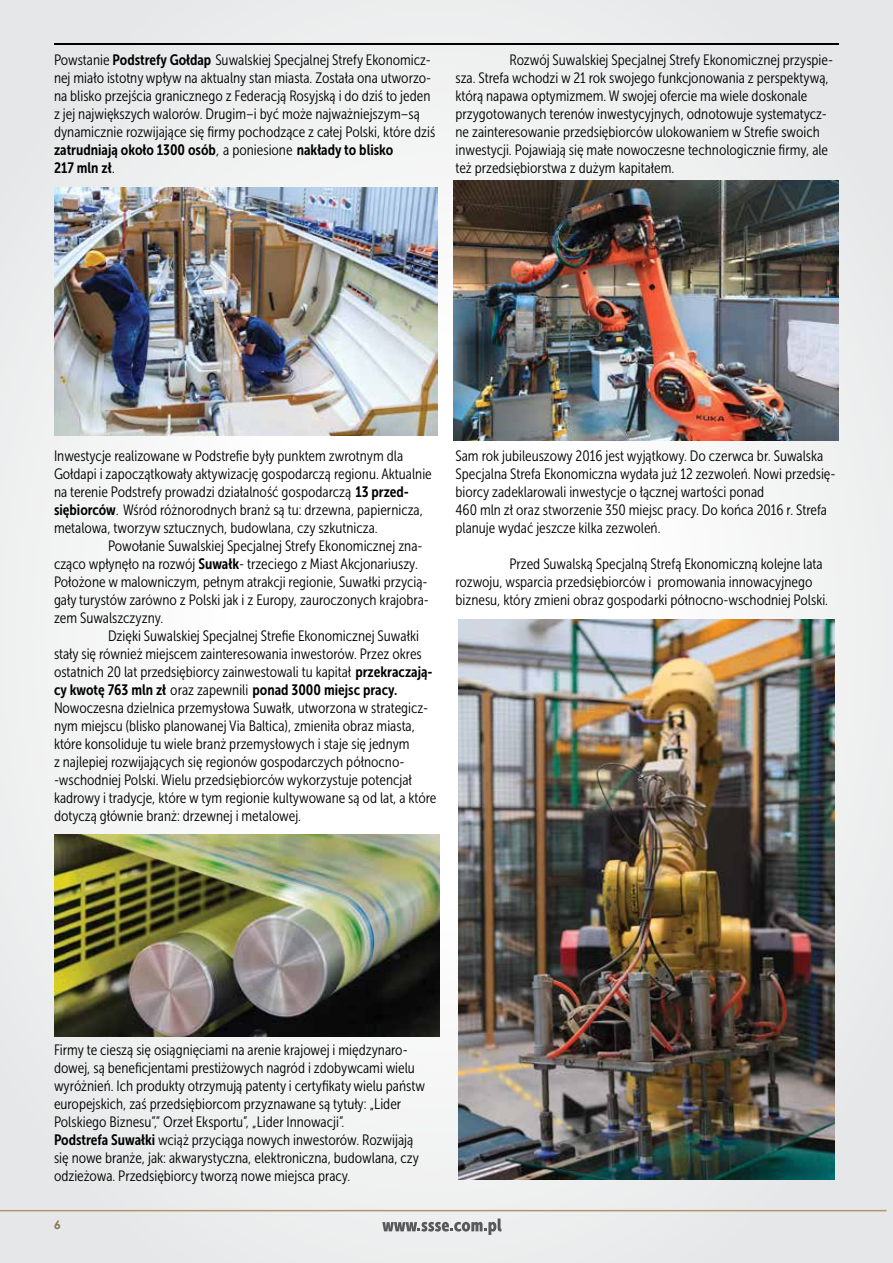
<style>
.page{position:relative;width:893px;height:1263px;background:#fff}
.page>*{position:absolute;margin:0;border:0;box-sizing:border-box;transform-origin:0 0}
.t1{font:15px/18px "Museo Sans Cond 300";color:#000}
.t2{font:15px/18px "Museo Sans Cond 700";color:#000}
.t3{font:italic 700 12px "Century Gothic";color:#86754d}
.s1{font-family:"Museo Sans Cond 700"}
.s2{font-family:"Museo 300"}
.s3{font-family:"Museo Sans Cond 300"}
</style>
<div class="page">
<div style="left:0;top:0;width:893px;height:1263px;background:linear-gradient(to right,#f4f4f5,#eff0f0)"></div>
<hr style="left:0;top:1210px;width:886px;height:1px;background:#af976d">
<svg style="left:382px;top:1218px;width:119px;height:17px;background:#b8b9ba"></svg>
<img style="left:454px;top:181px;width:385px;height:259px">
<img style="left:54px;top:187px;width:383px;height:249px">
<hr style="left:54px;top:43px;width:785px;height:2px;background:#000">
<img style="left:54px;top:834px;width:385px;height:202px">
<img style="left:458px;top:620px;width:377px;height:559px">
<p class="t1" style="left:54px;top:51px;width:383px">Powstanie <span class="s1">Podstrefy Gołdap</span> Suwalskiej Specjalnej Strefy Ekonomicz&shy;nej miało istotny wpływ na aktualny stan miasta. Została ona utworzo&shy;na blisko przejścia granicznego z Federacją Rosyjską i do dziś to jeden z jej największych walorów. Drugim–i być może najważniejszym–są dynamicznie rozwijające się firmy pochodzące z całej Polski, które dziś</p>
<p class="t2" style="left:54px;top:141px;width:341px">zatrudniają około 1300 osób<span class="s2">,</span> <span class="s3">a poniesione</span> nakłady to blisko<br>217 mln zł<span class="s2">.</span></p>
<p class="t1" style="left:455px;top:51px;width:379px;text-indent:54px">Rozwój Suwalskiej Specjalnej Strefy Ekonomicznej przyspie&shy;sza. Strefa wchodzi w 21 rok swojego funkcjonowania z perspektywą, którą napawa optymizmem. W swojej ofercie ma wiele doskonale przygotowanych terenów inwestycyjnych, odnotowuje systematycz&shy;ne zainteresowanie przedsiębiorców ulokowaniem w Strefie swoich inwestycji. Pojawiają się małe nowoczesne technologicznie firmy, ale też przedsiębiorstwa z dużym kapitałem.</p>
<p class="t1" style="left:54px;top:447px;width:379px">Inwestycje realizowane w Podstrefie były punktem zwrotnym dla Gołdapi i zapoczątkowały aktywizację gospodarczą regionu. Aktualnie na terenie Podstrefy prowadzi działalność gospodarczą <span class="s1">13 przed&shy;siębiorców</span><span class="s2">.</span> Wśród różnorodnych branż są tu: drzewna, papiernicza, metalowa, tworzyw sztucznych, budowlana, czy szkutnicza.</p>
<p class="t1" style="left:54px;top:537px;width:377px;text-indent:54px">Powołanie Suwalskiej Specjalnej Strefy Ekonomicznej zna&shy;cząco wpłynęło na rozwój <span class="s1">Suwałk</span>- trzeciego z Miast Akcjonariuszy.<br>Położone w malowniczym, pełnym atrakcji regionie, Suwałki przycią&shy;gały turystów zarówno z Polski jak i z Europy, zauroczonych krajobra&shy;zem Suwalszczyzny.</p>
<p class="t1" style="left:54px;top:627px;width:380px;text-indent:54px">Dzięki Suwalskiej Specjalnej Strefie Ekonomicznej Suwałki stały się również miejscem zainteresowania inwestorów. Przez okres ostatnich 20 lat przedsiębiorcy zainwestowali tu kapitał <span class="s1">przekraczają-</span></p>
<p class="t2" style="left:54px;top:681px;width:345px">cy kwotę 763 mln zł <span class="s3">oraz zapewnili</span> ponad 3000 miejsc pracy.</p>
<p class="t1" style="left:54px;top:699px;width:384px">Nowoczesna dzielnica przemysłowa Suwałk, utworzona w strategicz&shy;nym miejscu (blisko planowanej Via Baltica), zmieniła obraz miasta, które konsoliduje tu wiele branż przemysłowych i staje się jednym<br>z najlepiej rozwijających się regionów gospodarczych północno--wschodniej Polski. Wielu przedsiębiorców wykorzystuje potencjał kadrowy i tradycje, które w tym regionie kultywowane są od lat, a które dotyczą głównie branż: drzewnej i metalowej.</p>
<p class="t1" style="left:455px;top:447px;width:382px">Sam rok jubileuszowy 2016 jest wyjątkowy. Do czerwca br. Suwalska Specjalna Strefa Ekonomiczna wydała już 12 zezwoleń. Nowi przedsię&shy;biorcy zadeklarowali inwestycje o łącznej wartości ponad<br>460 mln zł oraz stworzenie 350 miejsc pracy. Do końca 2016 r. Strefa planuje wydać jeszcze kilka zezwoleń.</p>
<p class="t1" style="left:455px;top:555px;width:374px;text-indent:54px">Przed Suwalską Specjalną Strefą Ekonomiczną kolejne lata rozwoju, wsparcia przedsiębiorców i promowania innowacyjnego biznesu, który zmieni obraz gospodarki północno-wschodniej Polski.</p>
<p class="t1" style="left:54px;top:1041px;width:372px">Firmy te cieszą się osiągnięciami na arenie krajowej i międzynaro&shy;dowej, są beneficjentami prestiżowych nagród i zdobywcami wielu wyróżnień. Ich produkty otrzymują patenty i certyfikaty wielu państw europejskich, zaś przedsiębiorcom przyznawane są tytuły: „Lider Polskiego Biznesu”,” Orzeł Eksportu”, „Lider Innowacji”.<br><span class="s1">Podstrefa Suwałki</span> wciąż przyciąga nowych inwestorów. Rozwijają się nowe branże, jak: akwarystyczna, elektroniczna, budowlana, czy odzieżowa. Przedsiębiorcy tworzą nowe miejsca pracy.</p>
<p class="t3" style="left:54px;top:1215px;width:8px">6</p>
</div>
